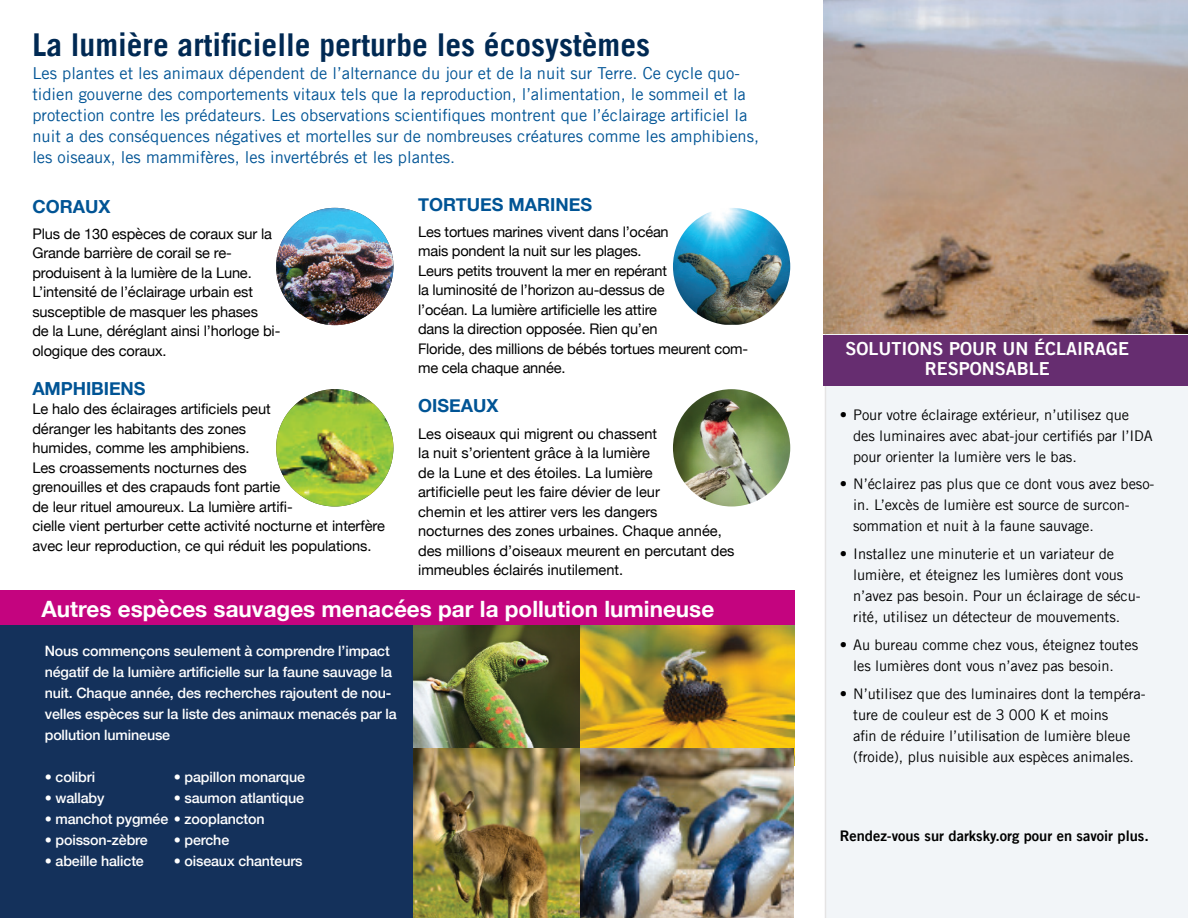
<style>
.page{position:relative;width:1188px;height:918px;background:#fff}
.page>*{position:absolute;margin:0;border:0;box-sizing:border-box;transform-origin:0 0}
.t1{font:700 31.5px "Trade Gothic LT";color:#002953}
.t2{font:700 22.5px "Helvetica Neue";color:#fff}
.Paragraph_Style_1{font:18px/19.5px "Trade Gothic LT Bold Two";color:#fff;text-align:center}
.Paragraph_Style_1-2{font:700 18px "Helvetica Neue";color:#005495}
.Body_Copy{font:700 18px "Helvetica Neue";letter-spacing:-.005em;color:#005495}
.Body_Copy-2{font:16.5px/21px "Trade Gothic LT";color:#005495}
.Body_Copy-3{font:14.7px/19.5px "Helvetica Neue";letter-spacing:-.005em;color:#000}
.Body_Copy-4{font:14.7px/21px "Trade Gothic LT";letter-spacing:-.005em;color:#000}
.Paragraph_Style_1-3{font:14.7px/19.5px "Helvetica Neue";letter-spacing:-.01em;color:#000}
.Body_Copy-5{font:14.7px "Trade Gothic LT Bold Two";color:#000}
.Body_Copy-6{font:500 14.25px/21px "Helvetica Neue";letter-spacing:-.01em;color:#fff}
</style>
<div class="page">
<img style="left:579px;top:625px;width:215px;height:141px">
<img style="left:579px;top:748px;width:214px;height:170px">
<img style="left:413px;top:625px;width:166px;height:123px">
<img style="left:413px;top:748px;width:166px;height:170px">
<div style="left:825px;top:334px;width:363px;height:584px;background:#f2f5f8"></div>
<img style="left:824px;top:0;width:364px;height:334px">
<div style="left:824px;top:335px;width:364px;height:51px;background:#662d70"></div>
<img style="left:673px;top:208px;width:117px;height:117px">
<div style="left:0;top:619px;width:413px;height:299px;background:#14315b"></div>
<div style="left:0;top:591px;width:794px;height:34px;background:#c4047f"></div>
<img style="left:276px;top:389px;width:117px;height:118px;border-radius:59px">
<img style="left:673px;top:389px;width:117px;height:118px;border-radius:59px">
<img style="left:276px;top:208px;width:117px;height:117px;border-radius:59px">
<p class="t1" style="left:32px;top:26px;width:619px">La lumière artificielle perturbe les écosystèmes</p>
<p class="Body_Copy-2" style="left:32px;top:63px;width:728px">Les plantes et les animaux dépendent de l’alternance du jour et de la nuit sur Terre. Ce cycle quo&shy;tidien gouverne des comportements vitaux tels que la reproduction, l’alimentation, le sommeil et la protection contre les prédateurs. Les observations scientifiques montrent que l’éclairage artificiel la nuit a des conséquences négatives et mortelles sur de nombreuses créatures comme les amphibiens, les oiseaux, les mammifères, les invertébrés et les plantes.</p>
<p class="Paragraph_Style_1-2" style="left:32px;top:192px;width:80px">CORAUX</p>
<p class="Paragraph_Style_1-3" style="left:32px;top:225px;width:249px">Plus de 130 espèces de coraux sur la Grande barrière de corail se re&shy;produisent à la lumière de la Lune.<br>L’intensité de l’éclairage urbain est susceptible de masquer les phases<br>de la Lune, déréglant ainsi l’horloge bi&shy;ologique des coraux.</p>
<p class="Body_Copy" style="left:32px;top:374px;width:115px">AMPHIBIENS</p>
<p class="Body_Copy-3" style="left:32px;top:400px;width:354px">Le halo des éclairages artificiels peut<br>déranger les habitants des zones<br>humides, comme les amphibiens.<br>Les croassements nocturnes des<br>grenouilles et des crapauds font partie<br>de leur rituel amoureux. La lumière artifi-<br>cielle vient perturber cette activité nocturne et interfère avec leur reproduction, ce qui réduit les populations.</p>
<p class="Paragraph_Style_1-2" style="left:418px;top:190px;width:176px">TORTUES MARINES</p>
<p class="Body_Copy-3" style="left:418px;top:223px;width:332px">Les tortues marines vivent dans l’océan<br>mais pondent la nuit sur les plages.<br>Leurs petits trouvent la mer en repérant<br>la luminosité de l’horizon au-dessus de<br>l’océan. La lumière artificielle les attire<br>dans la direction opposée. Rien qu’en<br>Floride, des millions de bébés tortues meurent com&shy;me cela chaque année.</p>
<p class="Body_Copy" style="left:418px;top:392px;width:82px">OISEAUX</p>
<p class="Body_Copy-3" style="left:418px;top:424px;width:318px">Les oiseaux qui migrent ou chassent<br>la nuit s’orientent grâce à la lumière<br>de la Lune et des étoiles. La lumière<br>artificielle peut les faire dévier de leur<br>chemin et les attirer vers les dangers<br>nocturnes des zones urbaines. Chaque année, des millions d’oiseaux meurent en percutant des immeubles éclairés inutilement.</p>
<p class="t2" style="left:42px;top:591px;width:674px">Autres espèces sauvages menacées par la pollution lumineuse</p>
<p class="Body_Copy-6" style="left:45px;top:639px;width:354px">Nous commençons seulement à comprendre l’impact négatif de la lumière artificielle sur la faune sauvage la nuit. Chaque année, des recherches rajoutent de nou&shy;velles espèces sur la liste des animaux menacés par la pollution lumineuse</p>
<p class="Body_Copy-6" style="left:45px;top:765px;width:52px">• colibri</p>
<p class="Body_Copy-6" style="left:174px;top:765px;width:133px">• papillon monarque</p>
<p class="Body_Copy-6" style="left:45px;top:786px;width:61px">• wallaby</p>
<p class="Body_Copy-6" style="left:174px;top:786px;width:132px">• saumon atlantique</p>
<p class="Body_Copy-6" style="left:45px;top:807px;width:221px">• manchot pygmée • zooplancton</p>
<p class="Body_Copy-6" style="left:45px;top:828px;width:105px">• poisson-zèbre</p>
<p class="Body_Copy-6" style="left:174px;top:828px;width:57px">• perche</p>
<p class="Body_Copy-6" style="left:45px;top:849px;width:101px">• abeille halicte</p>
<p class="Body_Copy-6" style="left:174px;top:849px;width:130px">• oiseaux chanteurs</p>
<p class="Paragraph_Style_1" style="left:846px;top:339px;width:285px">SOLUTIONS POUR UN ÉCLAIRAGE<br>RESPONSABLE</p>
<p class="Body_Copy-4" style="left:853px;top:404px;width:301px;text-indent:-14px">• Pour votre éclairage extérieur, n’utilisez que des luminaires avec abat-jour certifiés par l’IDA pour orienter la lumière vers le bas.</p>
<p class="Body_Copy-4" style="left:853px;top:474px;width:303px;text-indent:-14px">• N’éclairez pas plus que ce dont vous avez beso&shy;in. L’excès de lumière est source de surcon&shy;sommation et nuit à la faune sauvage.</p>
<p class="Body_Copy-4" style="left:853px;top:543px;width:289px;text-indent:-14px">• Installez une minuterie et un variateur de lumière, et éteignez les lumières dont vous n’avez pas besoin. Pour un éclairage de sécu&shy;rité, utilisez un détecteur de mouvements.</p>
<p class="Body_Copy-4" style="left:853px;top:634px;width:286px;text-indent:-14px">• Au bureau comme chez vous, éteignez toutes les lumières dont vous n’avez pas besoin.</p>
<p class="Body_Copy-4" style="left:853px;top:683px;width:294px;text-indent:-14px">• N’utilisez que des luminaires dont la tempéra&shy;ture de couleur est de 3 000 K et moins<br>afin de réduire l’utilisation de lumière bleue (froide), plus nuisible aux espèces animales.</p>
<p class="Body_Copy-5" style="left:840px;top:827px;width:311px">Rendez-vous sur darksky.org pour en savoir plus.</p>
</div>
